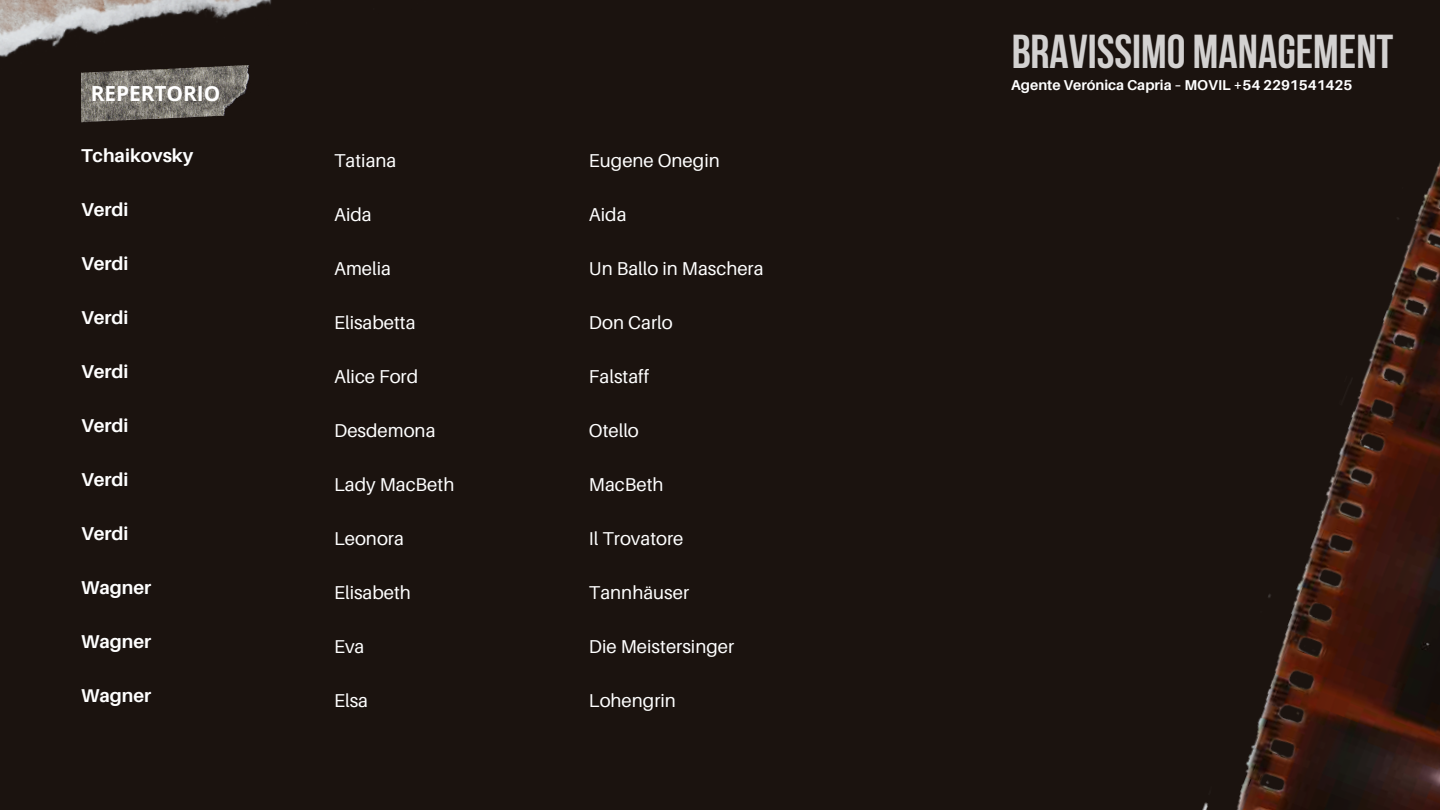
<style>
.page{position:relative;width:1440px;height:810px;background:#1b130f}
.page>*{position:absolute;margin:0;border:0;box-sizing:border-box;transform-origin:0 0}
.t1{font:700 47.4px "Bebas Neue";color:#fff}
.t2{font:700 20.8px "Open Sans";color:#fff}
.t3{font:18.6px "Aileron";color:#fff}
.t4{font:700 18.6px "Aileron";color:#fff}
.t5{font:700 14.3px "Aileron";color:#fff}
</style>
<div class="page">
<img style="left:1202px;top:162px;width:238px;height:648px">
<img style="left:0;top:0;width:272px;height:57px">
<img style="left:81px;top:65px;width:169px;height:58px">
<p class="t2" style="left:91px;top:79px;width:131px">REPERTORIO</p>
<p class="t4" style="left:81px;top:144px;width:114px">Tchaikovsky</p>
<p class="t4" style="left:81px;top:198px;width:49px">Verdi</p>
<p class="t4" style="left:81px;top:252px;width:49px">Verdi</p>
<p class="t4" style="left:81px;top:306px;width:49px">Verdi</p>
<p class="t4" style="left:81px;top:360px;width:49px">Verdi</p>
<p class="t4" style="left:81px;top:414px;width:49px">Verdi</p>
<p class="t4" style="left:81px;top:468px;width:49px">Verdi</p>
<p class="t4" style="left:81px;top:522px;width:49px">Verdi</p>
<p class="t4" style="left:81px;top:576px;width:72px">Wagner</p>
<p class="t4" style="left:81px;top:630px;width:72px">Wagner</p>
<p class="t4" style="left:81px;top:684px;width:72px">Wagner</p>
<p class="t3" style="left:334px;top:149px;width:64px">Tatiana</p>
<p class="t3" style="left:334px;top:203px;width:39px">Aida</p>
<p class="t3" style="left:334px;top:257px;width:58px">Amelia</p>
<p class="t3" style="left:334px;top:311px;width:83px">Elisabetta</p>
<p class="t3" style="left:334px;top:365px;width:86px">Alice Ford</p>
<p class="t3" style="left:334px;top:419px;width:103px">Desdemona</p>
<p class="t3" style="left:334px;top:473px;width:122px">Lady MacBeth</p>
<p class="t3" style="left:334px;top:527px;width:71px">Leonora</p>
<p class="t3" style="left:334px;top:581px;width:78px">Elisabeth</p>
<p class="t3" style="left:334px;top:635px;width:32px">Eva</p>
<p class="t3" style="left:334px;top:689px;width:35px">Elsa</p>
<p class="t3" style="left:589px;top:149px;width:132px">Eugene Onegin</p>
<p class="t3" style="left:589px;top:203px;width:39px">Aida</p>
<p class="t3" style="left:589px;top:257px;width:176px">Un Ballo in Maschera</p>
<p class="t3" style="left:589px;top:311px;width:85px">Don Carlo</p>
<p class="t3" style="left:589px;top:365px;width:62px">Falstaff</p>
<p class="t3" style="left:589px;top:419px;width:51px">Otello</p>
<p class="t3" style="left:589px;top:473px;width:76px">MacBeth</p>
<p class="t3" style="left:589px;top:527px;width:96px">Il Trovatore</p>
<p class="t3" style="left:589px;top:581px;width:102px">Tannhäuser</p>
<p class="t3" style="left:589px;top:635px;width:147px">Die Meistersinger</p>
<p class="t3" style="left:589px;top:689px;width:88px">Lohengrin</p>
<h1 class="t1" style="left:1011px;top:33px;width:384px">BRAVISSIMO MANAGEMENT</h1>
<p class="t5" style="left:1011px;top:76px;width:343px">Agente Verónica Capria – MOVIL +54 2291541425</p>
</div>
